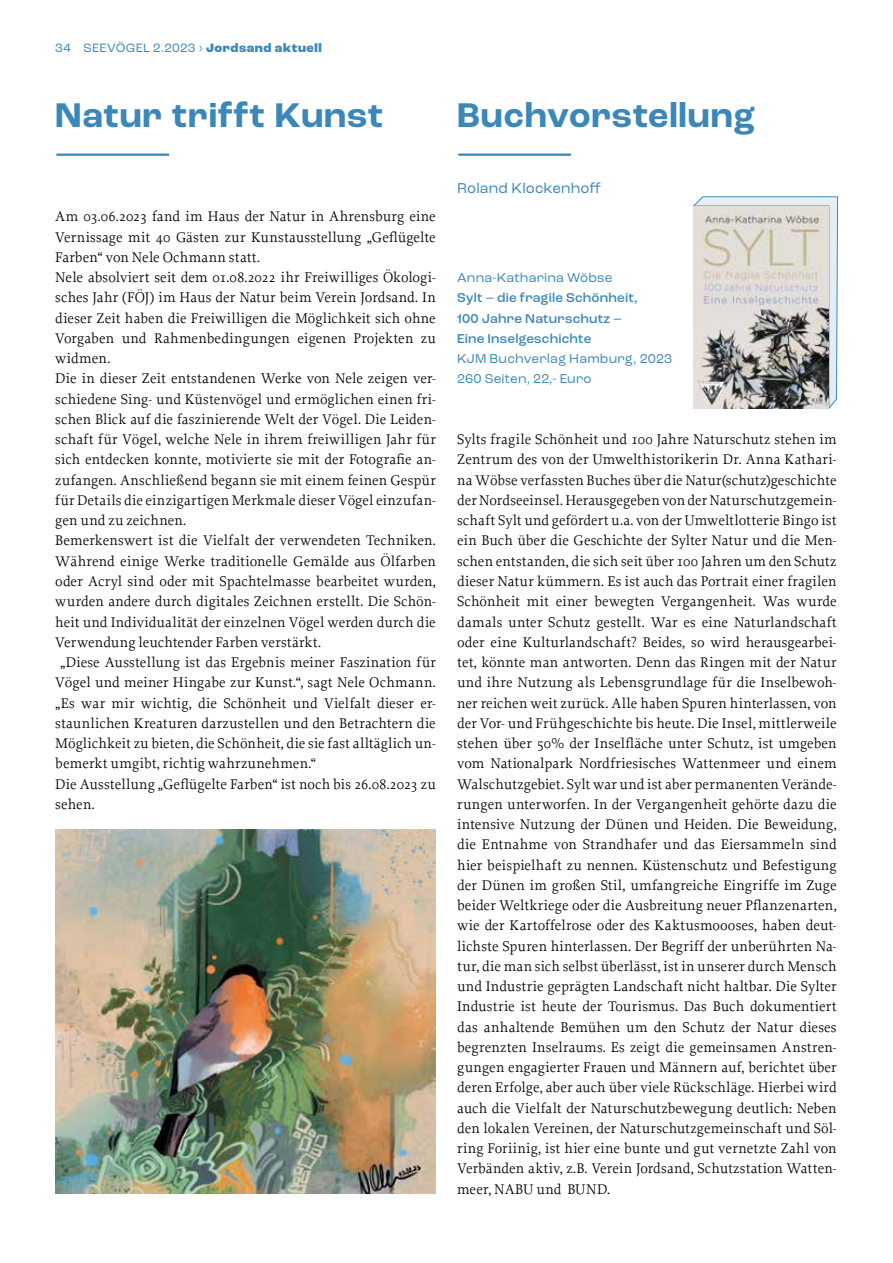
<style>
.page{position:relative;width:893px;height:1263px;background:#fff}
.page>*{position:absolute;margin:0;border:0;box-sizing:border-box;transform-origin:0 0}
.t1{font:700 36px "Roc Grotesk";letter-spacing:.025em;color:#3b87b8}
.t2{font:15px "Roc Grotesk";letter-spacing:.01em;color:#3b87b8}
.t3{font:14.7px/20.2px "Proforma";letter-spacing:.01em;color:#000;text-align:justify}
.t4{font:500 13.5px/20.2px "Roc Grotesk";letter-spacing:.015em;color:#3b87b8}
.t5{font:13.5px/20.2px "Roc Grotesk";letter-spacing:.015em;color:#3b87b8}
.t6{font:12.75px "Roc Grotesk";letter-spacing:.025em;color:#3b87b8}
.s1{font-weight:800}
</style>
<div class="page">
<hr style="left:458px;top:154px;width:113px;height:2px;background:#3b87b8">
<svg style="left:693px;top:197px;width:145px;height:211px;background:#d1e1ec"></svg>
<img style="left:694px;top:206px;width:135px;height:202px">
<hr style="left:56px;top:154px;width:113px;height:2px;background:#3b87b8">
<img style="left:55px;top:829px;width:381px;height:364px">
<p class="t6" style="left:55px;top:40px;width:268px">34 SEEVÖGEL 2.2023 › <span class="s1">Jordsand aktuell</span></p>
<h1 class="t1" style="left:55px;top:93px;width:329px">Natur trifft Kunst</h1>
<p class="t3" style="left:55px;top:206px;width:382px">Am 03.06.2023 fand im Haus der Natur in Ahrensburg eine</p>
<p class="t3" style="left:55px;top:227px;width:382px">Vernissage mit 40 Gästen zur Kunstausstellung „Geflügelte</p>
<p class="t3" style="left:55px;top:247px;width:206px">Farben“ von Nele Ochmann statt.</p>
<p class="t3" style="left:55px;top:267px;width:382px">Nele absolviert seit dem 01.08.2022 ihr Freiwilliges Ökologi-</p>
<p class="t3" style="left:55px;top:287px;width:382px">sches Jahr (FÖJ) im Haus der Natur beim Verein Jordsand. In</p>
<p class="t3" style="left:55px;top:308px;width:382px">dieser Zeit haben die Freiwilligen die Möglichkeit sich ohne</p>
<p class="t3" style="left:55px;top:328px;width:382px">Vorgaben und Rahmenbedingungen eigenen Projekten zu</p>
<p class="t3" style="left:55px;top:348px;width:57px">widmen.</p>
<p class="t3" style="left:55px;top:368px;width:382px">Die in dieser Zeit entstandenen Werke von Nele zeigen ver-</p>
<p class="t3" style="left:55px;top:389px;width:382px">schiedene Sing- und Küstenvögel und ermöglichen einen fri-</p>
<p class="t3" style="left:55px;top:409px;width:382px">schen Blick auf die faszinierende Welt der Vögel. Die Leiden-</p>
<p class="t3" style="left:55px;top:429px;width:382px">schaft für Vögel, welche Nele in ihrem freiwilligen Jahr für</p>
<p class="t3" style="left:55px;top:449px;width:382px">sich entdecken konnte, motivierte sie mit der Fotografie an-</p>
<p class="t3" style="left:55px;top:470px;width:382px">zufangen. Anschließend begann sie mit einem feinen Gespür</p>
<p class="t3" style="left:55px;top:490px;width:382px">für Details die einzigartigen Merkmale dieser Vögel einzufan-</p>
<p class="t3" style="left:55px;top:510px;width:132px">gen und zu zeichnen.</p>
<p class="t3" style="left:55px;top:530px;width:382px">Bemerkenswert ist die Vielfalt der verwendeten Techniken.</p>
<p class="t3" style="left:55px;top:551px;width:382px">Während einige Werke traditionelle Gemälde aus Ölfarben</p>
<p class="t3" style="left:55px;top:571px;width:382px">oder Acryl sind oder mit Spachtelmasse bearbeitet wurden,</p>
<p class="t3" style="left:55px;top:591px;width:382px">wurden andere durch digitales Zeichnen erstellt. Die Schön-</p>
<p class="t3" style="left:55px;top:611px;width:382px">heit und Individualität der einzelnen Vögel werden durch die</p>
<p class="t3" style="left:55px;top:632px;width:267px">Verwendung leuchtender Farben verstärkt.</p>
<p class="t3" style="left:60px;top:652px;width:377px">„Diese Ausstellung ist das Ergebnis meiner Faszination für</p>
<p class="t3" style="left:55px;top:672px;width:382px">Vögel und meiner Hingabe zur Kunst.“, sagt Nele Ochmann.</p>
<p class="t3" style="left:55px;top:692px;width:382px">„Es war mir wichtig, die Schönheit und Vielfalt dieser er-</p>
<p class="t3" style="left:55px;top:713px;width:382px">staunlichen Kreaturen darzustellen und den Betrachtern die</p>
<p class="t3" style="left:55px;top:733px;width:382px">Möglichkeit zu bieten, die Schönheit, die sie fast alltäglich un-</p>
<p class="t3" style="left:55px;top:753px;width:262px">bemerkt umgibt, richtig wahrzunehmen.“</p>
<p class="t3" style="left:55px;top:773px;width:382px">Die Ausstellung „Geflügelte Farben“ ist noch bis 26.08.2023 zu</p>
<p class="t3" style="left:55px;top:794px;width:41px">sehen.</p>
<h1 class="t1" style="left:457px;top:93px;width:299px">Buchvorstellung</h1>
<p class="t2" style="left:457px;top:179px;width:145px">Roland Klockenhoff</p>
<p class="t5" style="left:457px;top:268px;width:157px">Anna-Katharina Wöbse</p>
<p class="t4" style="left:457px;top:288px;width:182px">Sylt – die fragile Schönheit,<br>100 Jahre Naturschutz –<br>Eine Inselgeschichte</p>
<p class="t5" style="left:457px;top:349px;width:216px">KJM Buchverlag Hamburg, 2023<br>260 Seiten, 22,- Euro</p>
<p class="t3" style="left:457px;top:429px;width:381px">Sylts fragile Schönheit und 100 Jahre Naturschutz stehen im Zentrum des von der Umwelthistorikerin Dr. Anna Kathari&shy;na Wöbse verfassten Buches über die Natur(schutz)geschichte der Nordseeinsel. Herausgegeben von der Naturschutzgemein&shy;schaft Sylt und gefördert u.a. von der Umweltlotterie Bingo ist ein Buch über die Geschichte der Sylter Natur und die Men&shy;schen entstanden, die sich seit über 100 Jahren um den Schutz dieser Natur kümmern. Es ist auch das Portrait einer fragilen Schönheit mit einer bewegten Vergangenheit. Was wurde damals unter Schutz gestellt. War es eine Naturlandschaft oder eine Kulturlandschaft? Beides, so wird herausgearbei&shy;tet, könnte man antworten. Denn das Ringen mit der Natur und ihre Nutzung als Lebensgrundlage für die Inselbewoh&shy;ner reichen weit zurück. Alle haben Spuren hinterlassen, von der Vor- und Frühgeschichte bis heute. Die Insel, mittlerweile stehen über 50% der Inselfläche unter Schutz, ist umgeben vom Nationalpark Nordfriesisches Wattenmeer und einem Walschutzgebiet. Sylt war und ist aber permanenten Verände&shy;rungen unterworfen. In der Vergangenheit gehörte dazu die intensive Nutzung der Dünen und Heiden. Die Beweidung, die Entnahme von Strandhafer und das Eiersammeln sind hier beispielhaft zu nennen. Küstenschutz und Befestigung der Dünen im großen Stil, umfangreiche Eingriffe im Zuge beider Weltkriege oder die Ausbreitung neuer Pflanzenarten, wie der Kartoffelrose oder des Kaktusmoooses, haben deut&shy;lichste Spuren hinterlassen. Der Begriff der unberührten Na&shy;tur, die man sich selbst überlässt, ist in unserer durch Mensch und Industrie geprägten Landschaft nicht haltbar. Die Sylter Industrie ist heute der Tourismus. Das Buch dokumentiert das anhaltende Bemühen um den Schutz der Natur dieses begrenzten Inselraums. Es zeigt die gemeinsamen Anstren&shy;gungen engagierter Frauen und Männern auf, berichtet über deren Erfolge, aber auch über viele Rückschläge. Hierbei wird auch die Vielfalt der Naturschutzbewegung deutlich: Neben den lokalen Vereinen, der Naturschutzgemeinschaft und Söl&shy;ring Foriinig, ist hier eine bunte und gut vernetzte Zahl von Verbänden aktiv, z.B. Verein Jordsand, Schutzstation Watten&shy;meer, NABU und BUND.</p>
</div>
